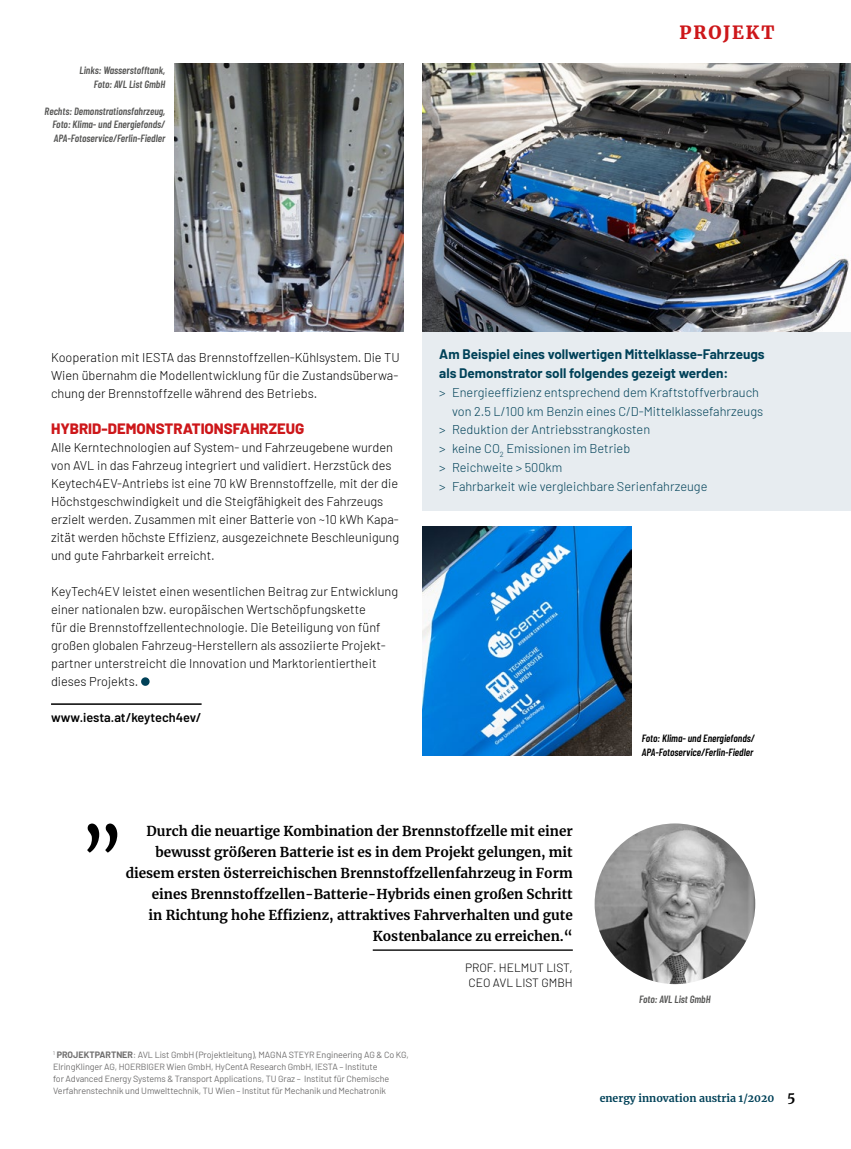
<style>
.page{position:relative;width:851px;height:1149px;background:#fff}
.page>*{position:absolute;margin:0;border:0;box-sizing:border-box;transform-origin:0 0}
.Zitat_klein{font:700 64.95px "Merriweather";color:#000}
.Kapitel_rechts{font:900 18px "Merriweather";letter-spacing:.1em;color:#cd171a}
.Zwischentitel_ROT{font:800 15px "Barlow";color:#cd171a}
.Zitat_klein-2{font:700 13.5px/21px "Merriweather";color:#000;text-align:right}
.Head_klein_blau{font:700 13.5px/18.8px "Barlow";color:#004158}
.Fliesstext_schwarz{font:300 12.75px/18px "Barlow";color:#000}
.Aufzählung_blau{font:300 12.75px/18.8px "Barlow";color:#004158}
.URL_Textende{font:600 12.75px "Barlow";color:#000}
.Zitat_Name{font:300 12px/15px "Barlow";color:#000}
.Bildtext_rechts{font:italic 600 10.5px/13.5px "Barlow Condensed";color:#575756;text-align:right}
.Bildtext_links{font:italic 600 10.5px/13.5px "Barlow Condensed";color:#000}
.t1{font:700 10.5px "Merriweather";color:#004158}
.Fussnote{font:9px/12px "Barlow";letter-spacing:-.01em;color:#706f6f}
.s1{font-weight:700}
.s2{font-size:13.5px;color:#000}
</style>
<div class="page">
<img style="left:175px;top:64px;width:228px;height:268px">
<img style="left:422px;top:64px;width:428px;height:268px">
<hr style="left:51px;top:703px;width:150px;height:1px;background:#000">
<div style="left:141px;top:677px;width:9px;height:8px;background:#004158;border-radius:50%"></div>
<div style="left:422px;top:332px;width:428px;height:178px;background:#e7ecf0"></div>
<hr style="left:372px;top:949px;width:200px;height:1px;background:#000">
<img style="left:594px;top:823px;width:161px;height:160px;border-radius:80px">
<img style="left:422px;top:527px;width:209px;height:228px">
<p class="Bildtext_rechts" style="left:80px;top:63px;width:87px">Links: Wasserstofftank,<br>Foto: AVL List GmbH</p>
<p class="Bildtext_rechts" style="left:45px;top:104px;width:122px">Rechts: Demonstrationsfahrzeug,</p>
<p class="Bildtext_rechts" style="left:52px;top:117px;width:114px;text-align:left">Foto: Klima- und Energiefonds/<br>APA-Fotoservice/Ferlin-Fiedler</p>
<p class="Kapitel_rechts" style="left:679px;top:20px;width:96px">PROJEKT</p>
<p class="Fliesstext_schwarz" style="left:51px;top:347px;width:350px;text-align:justify">Kooperation mit IESTA das Brennstoffzellen-Kühlsystem. Die TU Wien übernahm die Modellentwicklung für die Zustandsüberwa&shy;chung der Brennstoffzelle während des Betriebs.</p>
<p class="Zwischentitel_ROT" style="left:51px;top:417px;width:255px">HYBRID-DEMONSTRATIONSFAHRZEUG</p>
<p class="Fliesstext_schwarz" style="left:51px;top:437px;width:349px">Alle Kerntechnologien auf System- und Fahrzeugebene wurden von AVL in das Fahrzeug integriert und validiert. Herzstück des Keytech4EV-Antriebs ist eine 70 kW Brennstoffzelle, mit der die Höchstgeschwindigkeit und die Steigfähigkeit des Fahrzeugs erzielt werden. Zusammen mit einer Batterie von ~10 kWh Kapa&shy;zität werden höchste Effizienz, ausgezeichnete Beschleunigung und gute Fahrbarkeit erreicht.</p>
<p class="Fliesstext_schwarz" style="left:51px;top:581px;width:348px">KeyTech4EV leistet einen wesentlichen Beitrag zur Entwicklung einer nationalen bzw. europäischen Wertschöpfungskette<br>für die Brennstoffzellentechnologie. Die Beteiligung von fünf großen globalen Fahrzeug-Herstellern als assoziierte Projekt&shy;partner unterstreicht die Innovation und Marktorientiertheit dieses Projekts.</p>
<p class="URL_Textende" style="left:51px;top:707px;width:152px">www.iesta.at/keytech4ev/</p>
<p class="Head_klein_blau" style="left:439px;top:344px;width:327px">Am Beispiel eines vollwertigen Mittelklasse-Fahrzeugs als Demonstrator soll folgendes gezeigt werden:</p>
<p class="Aufzählung_blau" style="left:452px;top:382px;width:312px;text-indent:-13px">&gt; Energieeffizienz entsprechend dem Kraftstoffverbrauch von 2.5 L/100 km Benzin eines C/D-Mittelklassefahrzeugs</p>
<p class="Aufzählung_blau" style="left:439px;top:419px;width:212px">&gt; Reduktion der Antriebsstrangkosten</p>
<p class="Aufzählung_blau" style="left:439px;top:438px;width:192px">&gt; keine CO<sub>2</sub> Emissionen im Betrieb</p>
<p class="Aufzählung_blau" style="left:439px;top:457px;width:125px">&gt; Reichweite &gt; 500km</p>
<p class="Aufzählung_blau" style="left:439px;top:475px;width:269px">&gt; Fahrbarkeit wie vergleichbare Serienfahrzeuge</p>
<p class="Bildtext_links" style="left:642px;top:730px;width:114px">Foto: Klima- und Energiefonds/<br>APA-Fotoservice/Ferlin-Fiedler</p>
<p class="Zitat_klein" style="left:81px;top:767px;width:45px">„</p>
<p class="Zitat_klein-2" style="left:126px;top:819px;width:448px">Durch die neuartige Kombination der Brennstoffzelle mit einer bewusst größeren Batterie ist es in dem Projekt gelungen, mit diesem ersten österreichischen Brennstoffzellenfahrzeug in Form eines Brennstoffzellen- Batterie- Hybrids einen großen Schritt<br>in Richtung hohe Effizienz, attraktives Fahrverhalten und gute Kostenbalance zu erreichen.“</p>
<p class="Zitat_Name" style="left:465px;top:958px;width:109px">PROF. HELMUT LIST,<br>CEO AVL LIST GMBH</p>
<p class="Fussnote" style="left:53px;top:1047px;width:357px"><sup>1</sup> <span class="s1">PROJEKTPARTNER</span>: AVL List GmbH (Projektleitung), MAGNA STEYR Engineering AG &amp; Co KG, ElringKlinger AG, HOERBIGER Wien GmbH, HyCentA Research GmbH, IESTA – Institute<br>for Advanced Energy Systems &amp; Transport Applications, TU Graz – Institut für Chemische Verfahrenstechnik und Umwelttechnik, TU Wien – Institut für Mechanik und Mechatronik</p>
<p class="Bildtext_rechts" style="left:639px;top:991px;width:73px">Foto: AVL List GmbH</p>
<p class="t1" style="left:599px;top:1090px;width:197px">energy innovation austria 1/2020 <span class="s2">5</span></p>
</div>
